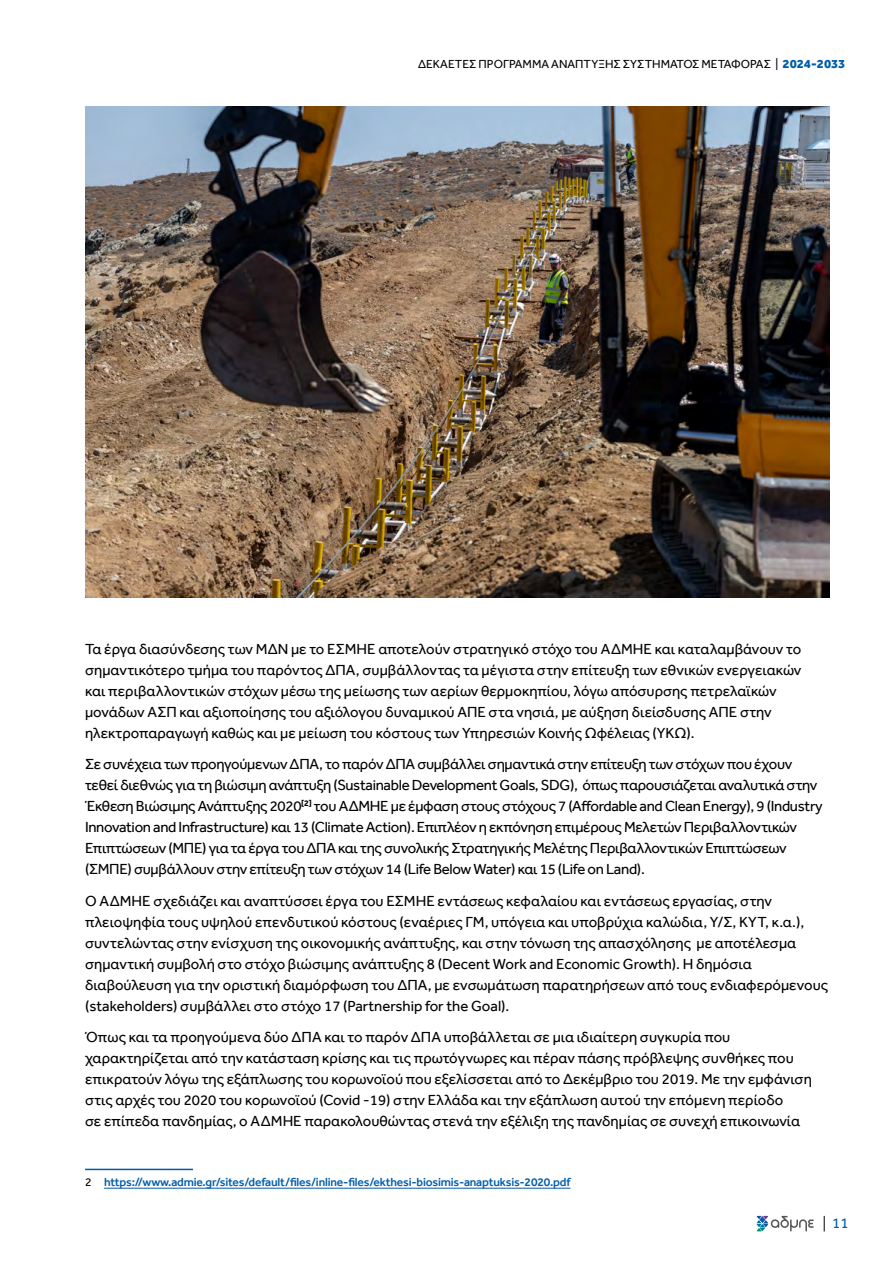
<style>
.page{position:relative;width:893px;height:1263px;background:#fff}
.page>*{position:absolute;margin:0;border:0;box-sizing:border-box;transform-origin:0 0}
.t1{font:15px/21px "Effra";letter-spacing:-.01em;color:#000}
.t2{font:15px "Effra";color:#005da9}
.t3{font:500 12px "Effra";letter-spacing:-.015em;color:#005da9}
.t4{font:12px "Effra";color:#000}
.s1{font-weight:800;font-size:12.75px;color:#005da9}
.s2{font-weight:400;color:#000}
</style>
<div class="page">
<svg style="left:757px;top:1216px;width:57px;height:15px"></svg>
<svg style="left:824px;top:1216px;width:1px;height:15px"></svg>
<hr style="left:85px;top:1169px;width:108px;height:1px;background:#005da9">
<hr style="left:104px;top:1188px;width:466px;height:1px;background:#005da9">
<img style="left:85px;top:106px;width:744px;height:492px">
<p class="t4" style="left:418px;top:57px;width:429px">ΔΕΚΑΕΤΈΣ ΠΡΌΓΡΑΜΜΑ ΑΝΆΠΤΥΞΗΣ ΣΥΣΤΉΜΑΤΟΣ ΜΕΤΑΦΟΡΆΣ | <span class="s1">2024-2033</span></p>
<p class="t1" style="left:85px;top:638px;width:718px">Τα έργα διασύνδεσης των ΜΔΝ με το ΕΣΜΗΕ αποτελούν στρατηγικό στόχο του ΑΔΜΗΕ και καταλαμβάνουν το σημαντικότερο τμήμα του παρόντος ΔΠΑ, συμβάλλοντας τα μέγιστα στην επίτευξη των εθνικών ενεργειακών και περιβαλλοντικών στόχων μέσω της μείωσης των αερίων θερμοκηπίου, λόγω απόσυρσης πετρελαϊκών μονάδων ΑΣΠ και αξιοποίησης του αξιόλογου δυναμικού ΑΠΕ στα νησιά, με αύξηση διείσδυσης ΑΠΕ στην ηλεκτροπαραγωγή καθώς και με μείωση του κόστους των Υπηρεσιών Κοινής Ωφέλειας (ΥΚΩ).</p>
<p class="t1" style="left:85px;top:753px;width:739px">Σε συνέχεια των προηγούμενων ΔΠΑ, το παρόν ΔΠΑ συμβάλλει σημαντικά στην επίτευξη των στόχων που έχουν τεθεί διεθνώς για τη βιώσιμη ανάπτυξη (Sustainable Development Goals, SDG), όπως παρουσιάζεται αναλυτικά στην Έκθεση Βιώσιμης Ανάπτυξης 2020<sup>[2]</sup> του ΑΔΜΗΕ με έμφαση στους στόχους 7 (Affordable and Clean Energy), 9 (Industry Innovation and Infrastructure) και 13 (Climate Action). Επιπλέον η εκπόνηση επιμέρους Μελετών Περιβαλλοντικών Επιπτώσεων (ΜΠΕ) για τα έργα του ΔΠΑ και της συνολικής Στρατηγικής Μελέτης Περιβαλλοντικών Επιπτώσεων (ΣΜΠΕ) συμβάλλουν στην επίτευξη των στόχων 14 (Life Below Water) και 15 (Life on Land).</p>
<p class="t1" style="left:85px;top:890px;width:745px">Ο ΑΔΜΗΕ σχεδιάζει και αναπτύσσει έργα του ΕΣΜΗΕ εντάσεως κεφαλαίου και εντάσεως εργασίας, στην πλειοψηφία τους υψηλού επενδυτικού κόστους (εναέριες ΓΜ, υπόγεια και υποβρύχια καλώδια, Υ/Σ, ΚΥΤ, κ.α.), συντελώντας στην ενίσχυση της οικονομικής ανάπτυξης, και στην τόνωση της απασχόλησης με αποτέλεσμα σημαντική συμβολή στο στόχο βιώσιμης ανάπτυξης 8 (Decent Work and Economic Growth). Η δημόσια διαβούλευση για την οριστική διαμόρφωση του ΔΠΑ, με ενσωμάτωση παρατηρήσεων από τους ενδιαφερόμενους (stakeholders) συμβάλλει στο στόχο 17 (Partnership for the Goal).</p>
<p class="t1" style="left:85px;top:1026px;width:728px">Όπως και τα προηγούμενα δύο ΔΠΑ και το παρόν ΔΠΑ υποβάλλεται σε μια ιδιαίτερη συγκυρία που χαρακτηρίζεται από την κατάσταση κρίσης και τις πρωτόγνωρες και πέραν πάσης πρόβλεψης συνθήκες που επικρατούν λόγω της εξάπλωσης του κορωνοϊού που εξελίσσεται από το Δεκέμβριο του 2019. Με την εμφάνιση στις αρχές του 2020 του κορωνοϊού (Covid -19) στην Ελλάδα και την εξάπλωση αυτού την επόμενη περίοδο<br>σε επίπεδα πανδημίας, ο ΑΔΜΗΕ παρακολουθώντας στενά την εξέλιξη της πανδημίας σε συνεχή επικοινωνία</p>
<p class="t3" style="left:85px;top:1175px;width:487px"><span class="s2">2</span> https://www.admie.gr/sites/default/files/inline-files/ekthesi-biosimis-anaptuksis-2020.pdf</p>
<p class="t2" style="left:832px;top:1214px;width:18px">11</p>
</div>
